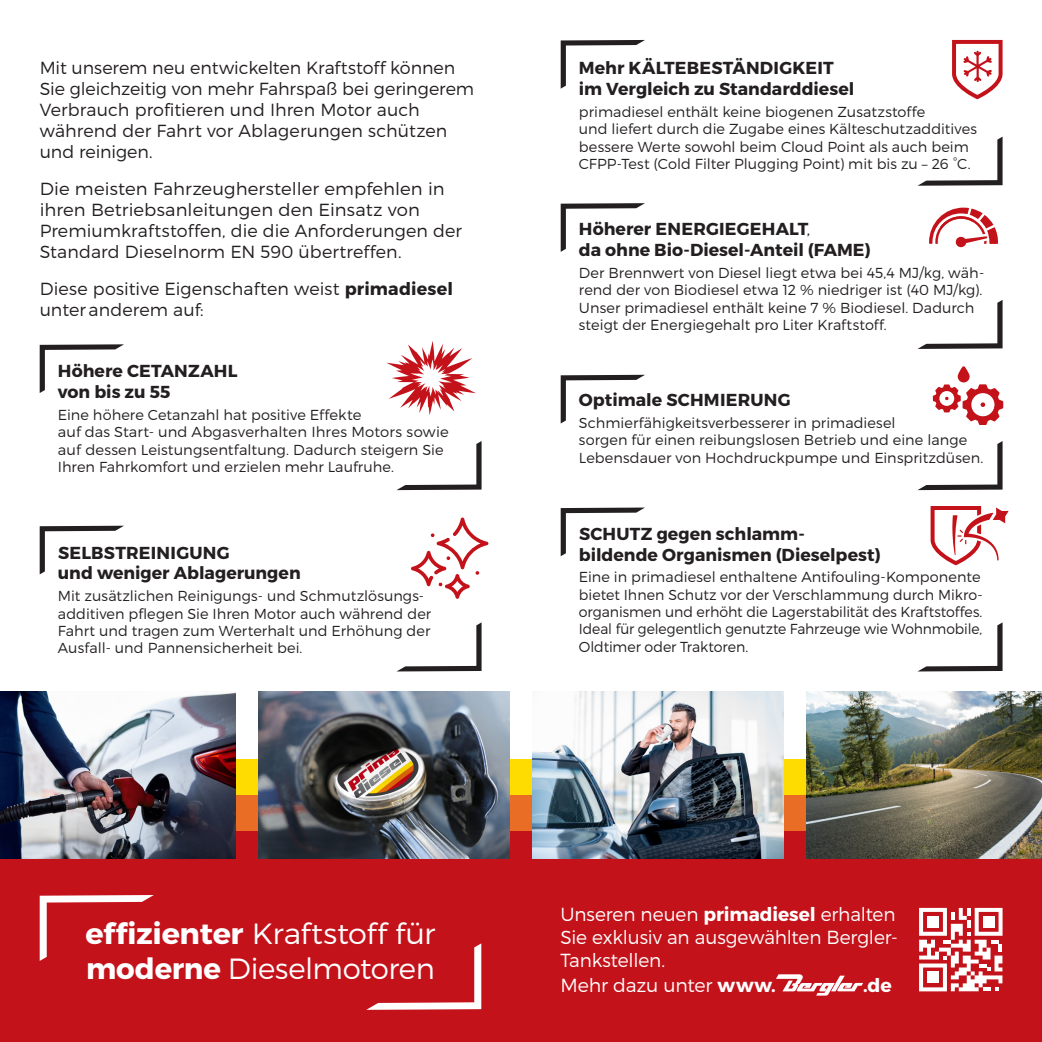
<style>
.page{position:relative;width:1042px;height:1042px;background:#fff}
.page>*{position:absolute;margin:0;border:0;box-sizing:border-box;transform-origin:0 0}
.t1{font:300 29.22px/35px "Montserrat";letter-spacing:-.015em;color:#fff;scale:1.04 1}
.t2{font:300 18.9px/22.8px "Montserrat";letter-spacing:-.01em;color:#fff}
.t3{font:700 18.9px "Montserrat";color:#fff}
.t4{font:300 17.5px/21px "Montserrat";letter-spacing:.005em;color:#231f20}
.t5{font:700 17.32px/20.8px "Montserrat";letter-spacing:.01em;color:#231f20}
.t6{font:300 14.53px/17.3px "Montserrat";letter-spacing:.005em;color:#231f20}
.s1{font-weight:700}
.s2{font-weight:300}
</style>
<div class="page">
<div style="left:0;top:831px;width:1042px;height:211px;background:#c4121a"></div>
<svg style="left:40px;top:895px;width:114px;height:66px"></svg>
<svg style="left:366px;top:943px;width:115px;height:67px"></svg>
<svg style="left:776px;top:974px;width:87px;height:21px"></svg>
<img style="left:0;top:691px;width:236px;height:167px">
<img style="left:259px;top:691px;width:250px;height:167px">
<img style="left:806px;top:691px;width:236px;height:167px">
<img style="left:532px;top:691px;width:251px;height:167px">
<svg style="left:952px;top:40px;width:50px;height:59px"></svg>
<svg style="left:561px;top:40px;width:84px;height:49px"></svg>
<svg style="left:917px;top:137px;width:85px;height:49px"></svg>
<svg style="left:929px;top:208px;width:69px;height:40px"></svg>
<svg style="left:561px;top:203px;width:84px;height:49px"></svg>
<svg style="left:917px;top:300px;width:85px;height:49px"></svg>
<svg style="left:930px;top:506px;width:78px;height:59px"></svg>
<svg style="left:561px;top:507px;width:84px;height:49px"></svg>
<svg style="left:918px;top:622px;width:84px;height:49px"></svg>
<svg style="left:919px;top:908px;width:83px;height:83px"></svg>
<div style="left:927px;top:971px;width:12px;height:12px;background:#fff"></div>
<svg style="left:561px;top:375px;width:84px;height:48px"></svg>
<svg style="left:918px;top:441px;width:84px;height:49px"></svg>
<svg style="left:933px;top:366px;width:70px;height:59px"></svg>
<svg style="left:40px;top:344px;width:84px;height:49px"></svg>
<svg style="left:397px;top:441px;width:84px;height:49px"></svg>
<svg style="left:386px;top:341px;width:90px;height:74px"></svg>
<svg style="left:411px;top:517px;width:77px;height:82px"></svg>
<svg style="left:40px;top:526px;width:84px;height:48px"></svg>
<svg style="left:397px;top:622px;width:84px;height:49px"></svg>
<p class="t4" style="left:40px;top:57px;width:436px">Mit unserem neu entwickelten Kraftstoff können Sie gleichzeitig von mehr Fahrspaß bei geringerem Verbrauch profitieren und Ihren Motor auch während der Fahrt vor Ablagerungen schützen und reinigen.</p>
<p class="t4" style="left:40px;top:178px;width:424px">Die meisten Fahrzeughersteller empfehlen in ihren Betriebsanleitungen den Einsatz von Premiumkraftstoffen, die die Anforderungen der Standard Dieselnorm EN 590 übertreffen.</p>
<p class="t4" style="left:40px;top:278px;width:415px">Diese positive Eigenschaften weist <span class="s1">primadiesel </span>unter anderem auf:</p>
<p class="t5" style="left:58px;top:361px;width:181px">Höhere Cetanzahl von bis zu 55</p>
<p class="t6" style="left:58px;top:406px;width:392px">Eine höhere Cetanzahl hat positive Effekte<br>auf das Start- und Abgasverhalten Ihres Motors sowie auf dessen Leistungsentfaltung. Dadurch steigern Sie Ihren Fahrkomfort und erzielen mehr Laufruhe.</p>
<p class="t5" style="left:58px;top:542px;width:244px">Selbstreinigung<br>und weniger Ablagerungen</p>
<p class="t6" style="left:58px;top:587px;width:375px">Mit zusätzlichen Reinigungs- und Schmutzlösungs&shy;additiven pflegen Sie Ihren Motor auch während der Fahrt und tragen zum Werterhalt und Erhöhung der Ausfall- und Pannensicherheit bei.</p>
<p class="t5" style="left:579px;top:58px;width:277px">Mehr Kältebeständigkeit im Vergleich zu Standarddiesel</p>
<p class="t6" style="left:579px;top:103px;width:400px">primadiesel enthält keine biogenen Zusatzstoffe<br>und liefert durch die Zugabe eines Kälteschutzadditives bessere Werte sowohl beim Cloud Point als auch beim CFPP-Test (Cold Filter Plugging Point) mit bis zu – 26 °C.</p>
<p class="t5" style="left:579px;top:219px;width:293px">Höherer Energiegehalt<span class="s2">,<br></span>da ohne Bio-Diesel-Anteil (FAME)</p>
<p class="t6" style="left:579px;top:264px;width:407px">Der Brennwert von Diesel liegt etwa bei 45,4 MJ/kg, wäh&shy;rend der von Biodiesel etwa 12 % niedriger ist (40 MJ/kg).<br>Unser primadiesel enthält keine 7 % Biodiesel. Dadurch steigt der Energiegehalt pro Liter Kraftstoff.</p>
<p class="t5" style="left:579px;top:390px;width:213px">Optimale Schm ierung</p>
<p class="t6" style="left:579px;top:414px;width:406px">Schmierfähigkeitsverbesserer in primadiesel<br>sorgen für einen reibungslosen Betrieb und eine lange<br>Lebensdauer von Hochdruckpumpe und Einspritzdüsen.</p>
<p class="t5" style="left:579px;top:523px;width:303px">Schutz gegen schlamm&shy;bildende Organismen (Dieselpest)</p>
<p class="t6" style="left:579px;top:568px;width:405px">Eine in primadiesel enthaltene Antifouling-Komponente bietet Ihnen Schutz vor der Verschlammung durch Mikro&shy;organismen und erhöht die Lagerstabilität des Kraftstoffes.<br>Ideal für gelegentlich genutzte Fahrzeuge wie Wohnmobile, Oldtimer oder Traktoren.</p>
<h1 class="t1" style="left:85px;top:915px;width:338px"><span class="s1">effizienter</span> Kraftstoff für <span class="s1">moderne</span> Dieselmotoren</h1>
<h2 class="t2" style="left:560px;top:903px;width:339px">Unseren neuen <span class="s1">primadiesel</span> erhalten<br>Sie exklusiv an ausgewählten Bergler-<br>Tankstellen.</h2>
<h2 class="t2" style="left:560px;top:973px;width:217px">Mehr dazu unter <span class="s1">www.</span></h2>
<h2 class="t3" style="left:863px;top:973px;width:30px">.de</h2>
</div>
